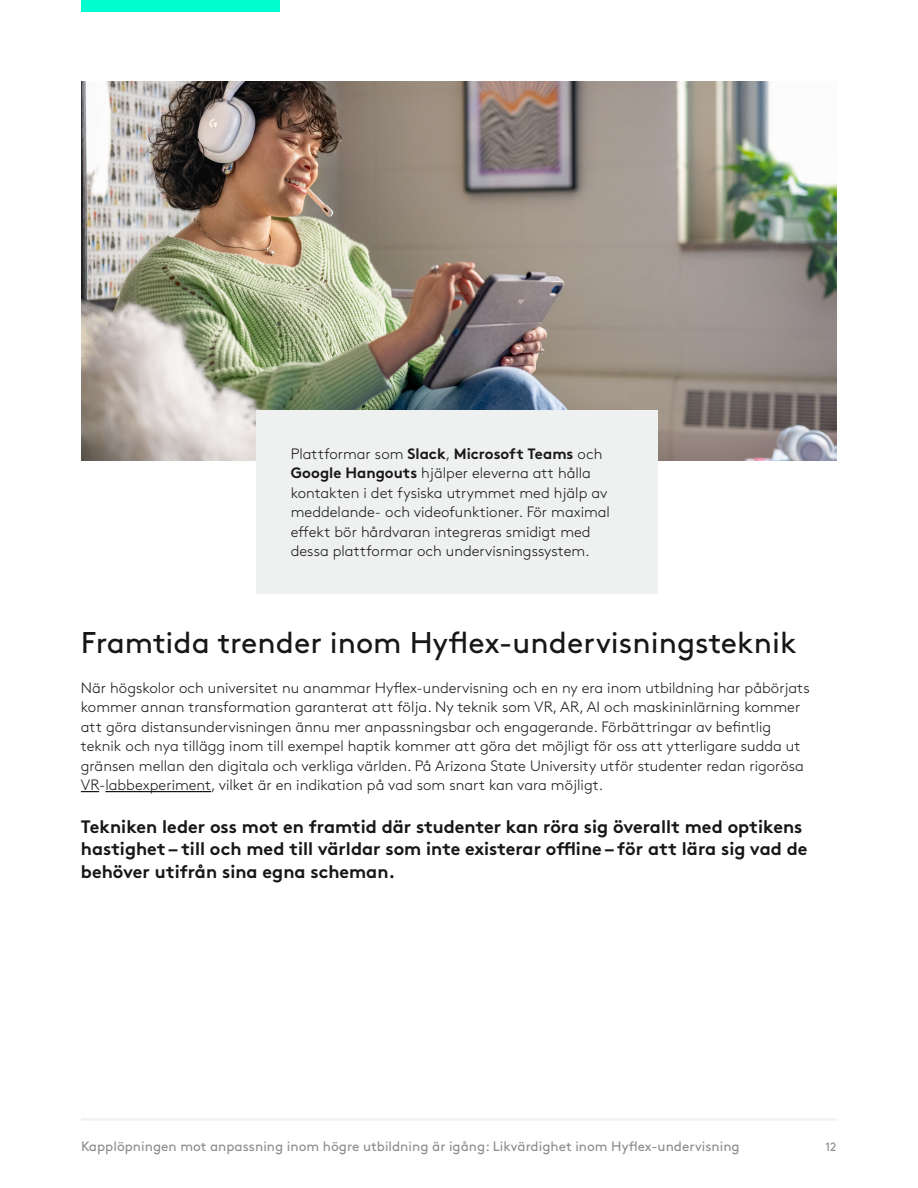
<style>
.page{position:relative;width:918px;height:1188px;background:#fff}
.page>*{position:absolute;margin:0;border:0;box-sizing:border-box;transform-origin:0 0}
.t1{font:30px "Brown";color:#171717}
.t2{font:700 18px/22.5px "Brown";color:#171717}
.t3{font:300 15px/19.5px "Brown Pro";color:#171717}
.t4{font:13.5px "Brown";color:#8e8e8f}
.t5{font:12px "Brown";color:#8e8e8f}
.s1{font-weight:700}
</style>
<div class="page">
<hr style="left:81px;top:1118px;width:755px;height:3px;background:#eff0f0">
<div style="left:81px;top:0;width:199px;height:12px;background:#00fdcf"></div>
<img style="left:81px;top:81px;width:756px;height:379px">
<div style="left:256px;top:410px;width:402px;height:184px;background:#eff0f0"></div>
<svg style="left:81px;top:791px;width:18px;height:1px"></svg>
<hr style="left:105px;top:791px;width:106px;height:1px;background:#171717">
<p class="t3" style="left:291px;top:443px;width:321px">Plattformar som <span class="s1">Slack</span>, <span class="s1">Microsoft Teams</span> och <span class="s1">Google Hangouts</span> hjälper eleverna att hålla kontakten i det fysiska utrymmet med hjälp av meddelande- och videofunktioner. För maximal effekt bör hårdvaran integreras smidigt med dessa plattformar och undervisningssystem.</p>
<p class="t1" style="left:81px;top:620px;width:717px">Framtida trender inom Hyflex-undervisningsteknik</p>
<p class="t3" style="left:81px;top:677px;width:730px">När högskolor och universitet nu anammar Hyflex-undervisning och en ny era inom utbildning har påbörjats kommer annan transformation garanterat att följa. Ny teknik som VR, AR, AI och maskininlärning kommer att göra distansundervisningen ännu mer anpassningsbar och engagerande. Förbättringar av befintlig teknik och nya tillägg inom till exempel haptik kommer att göra det möjligt för oss att ytterligare sudda ut gränsen mellan den digitala och verkliga världen. På Arizona State University utför studenter redan rigorösa VR-labbexperiment, vilket är en indikation på vad som snart kan vara möjligt.</p>
<p class="t2" style="left:81px;top:813px;width:728px">Tekniken leder oss mot en framtid där studenter kan röra sig överallt med optikens hastighet – till och med till världar som inte existerar offline – för att lära sig vad de behöver utifrån sina egna scheman.</p>
<p class="t4" style="left:81px;top:1136px;width:660px">Kapplöpningen mot anpassning inom högre utbildning är igång: Likvärdighet inom Hyflex-undervisning</p>
<p class="t5" style="left:825px;top:1137px;width:13px">12</p>
</div>
